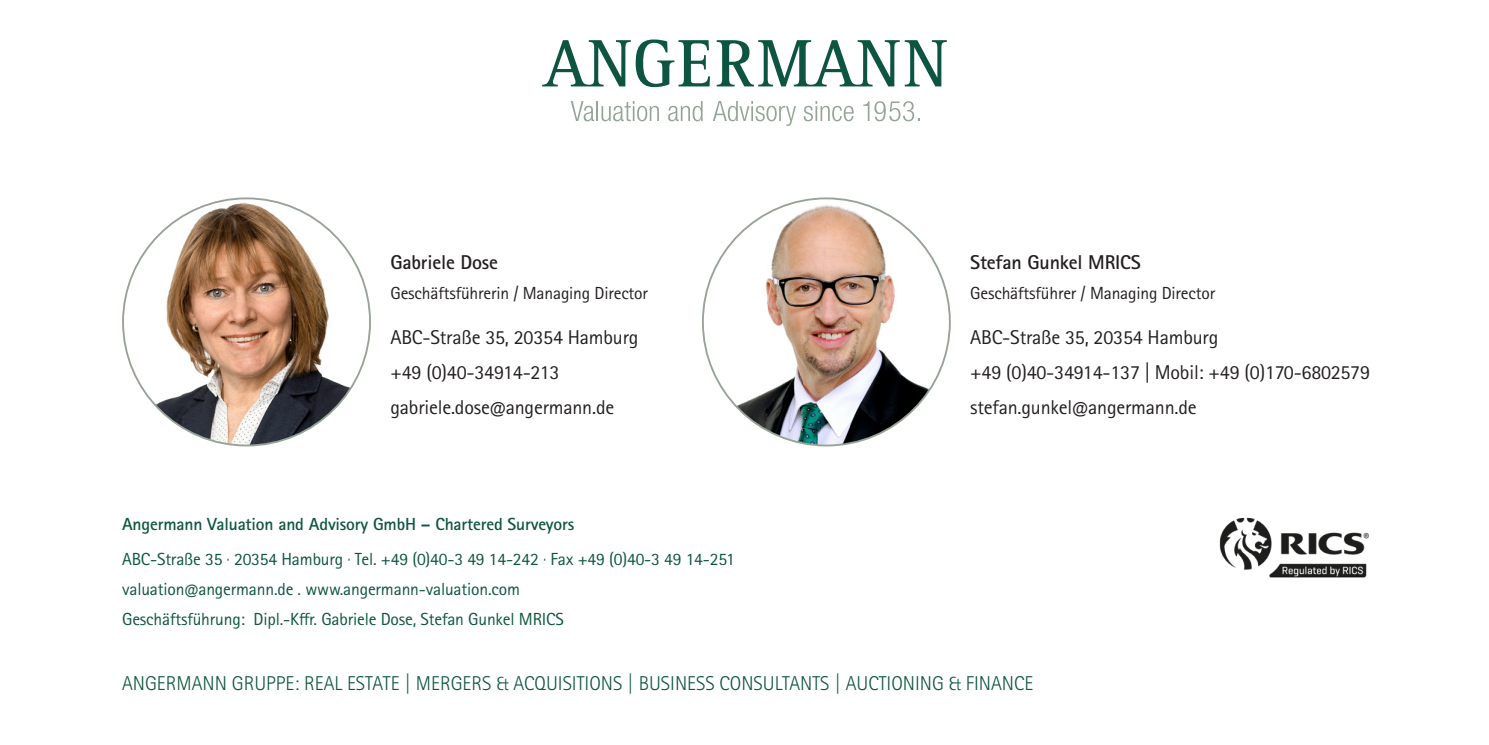
<style>
.page{position:relative;width:1489px;height:745px;background:#fff}
.page>*{position:absolute;margin:0;border:0;box-sizing:border-box;transform-origin:0 0}
.t1{font:20px/35px "Rotis Sans Serif Pro";letter-spacing:-.01em;color:#231f20}
.t2{font:300 20px "Rotis Sans Serif Pro";color:#0d5540}
.t3{font:700 20px "Rotis Sans Serif Pro";letter-spacing:-.01em;color:#231f20}
.t4{font:17.5px/35px "Rotis Sans Serif Pro";letter-spacing:-.01em;color:#0d5540}
.t5{font:17.5px "Rotis Sans Serif Pro";letter-spacing:-.01em;color:#231f20}
.s1{font-weight:700}
.s2{font-family:"Raleway"}
</style>
<div class="page">
<svg style="left:542px;top:39px;width:168px;height:48px"></svg>
<svg style="left:716px;top:40px;width:230px;height:46px"></svg>
<svg style="left:570px;top:101px;width:24px;height:20px"></svg>
<hr style="left:596px;top:101px;width:2px;height:20px;background:#96a397">
<svg style="left:601px;top:101px;width:58px;height:20px"></svg>
<svg style="left:668px;top:101px;width:34px;height:20px"></svg>
<svg style="left:713px;top:101px;width:83px;height:25px"></svg>
<svg style="left:803px;top:101px;width:50px;height:20px"></svg>
<svg style="left:863px;top:101px;width:56px;height:20px"></svg>
<img style="left:123px;top:198px;width:247px;height:247px;border-radius:123px">
<img style="left:703px;top:198px;width:246px;height:247px;border-radius:123px">
<img style="left:1219px;top:518px;width:149px;height:60px">
<p class="t3" style="left:390px;top:249px;width:109px">Gabriele Dose</p>
<p class="t5" style="left:390px;top:282px;width:259px">Geschäftsführerin / Managing Director</p>
<p class="t1" style="left:390px;top:320px;width:249px">ABC-Straße 35, 20354 Hamburg +49 (0)40-34914-213 gabriele.dose@angermann.de</p>
<p class="t4" style="left:122px;top:506px;width:614px"><span class="s1">Angermann Valuation and Advisory GmbH – Chartered Surveyors<br></span>ABC-Straße 35 <span class="s2">·</span> 20354 Hamburg <span class="s2">·</span> Tel. +49 (0)40-3 49 14-242 <span class="s2">·</span> Fax +49 (0)40-3 49 14-251</p>
<p class="t4" style="left:122px;top:574px;width:443px;line-height:30px">valuation@angermann.de . www.angermann-valuation.com<br>Geschäftsführung: Dipl.-Kffr. Gabriele Dose, Stefan Gunkel MRICS</p>
<p class="t3" style="left:970px;top:249px;width:172px">Stefan Gunkel MRICS</p>
<p class="t5" style="left:970px;top:282px;width:246px">Geschäftsführer / Managing Director</p>
<p class="t1" style="left:970px;top:320px;width:401px">ABC-Straße 35, 20354 Hamburg<br>+49 (0)40-34914-137 | Mobil: +49 (0)170-6802579 stefan.gunkel@angermann.de</p>
<p class="t2" style="left:122px;top:671px;width:912px">ANGERMANN GRUPPE: REAL ESTATE | MERGERS &amp; ACQUISITIONS | BUSINESS CONSULTANTS | AUCTIONING &amp; FINANCE</p>
</div>
